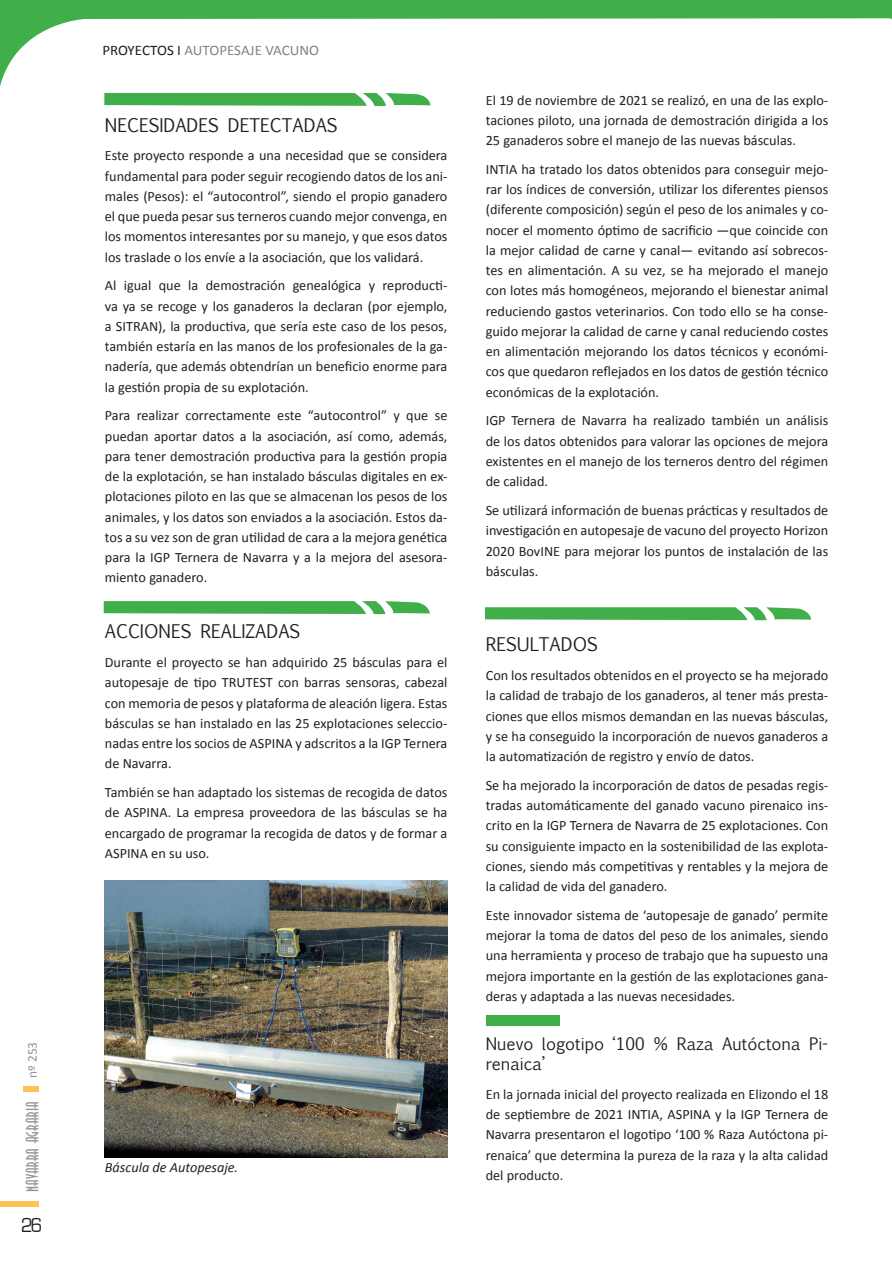
<style>
.page{position:relative;width:892px;height:1263px;background:#fff}
.page>*{position:absolute;margin:0;border:0;box-sizing:border-box;transform-origin:0 0}
.t1{font:21px "Eurostile";color:#231f20;scale:.9 1}
.t2{font:18px "Euphemia UCAS";color:#231f20}
.t3{font:16.5px/20.2px "Euphemia UCAS";color:#231f20}
.t4{font:16.5px "Anastasia";color:#939598}
.t5{font:14.55px "Calibri";color:#808285}
.t6{font:14.25px/20.2px "Calibri";color:#231f20;text-align:justify}
.t7{font:italic 14.25px "Calibri";color:#231f20}
.t8{font:13.5px "Calibri";color:#939598}
.s1{color:#231f20}
</style>
<div class="page">
<svg style="left:0;top:0;width:890px;height:106px"></svg>
<svg style="left:104px;top:93px;width:326px;height:13px;background:#54b65c"></svg>
<svg style="left:104px;top:601px;width:326px;height:13px;background:#54b65c"></svg>
<svg style="left:485px;top:607px;width:326px;height:13px;background:#54b65c"></svg>
<div style="left:486px;top:1015px;width:73px;height:11px;background:#40ae49"></div>
<img style="left:105px;top:881px;width:342px;height:276px">
<div style="left:0;top:1201px;width:39px;height:6px;background:#fec356"></div>
<div style="left:23px;top:1086px;width:16px;height:5px;background:#fec356"></div>
<svg style="left:890px;top:0;width:2px;height:20px"></svg>
<p class="t8" style="left:24px;top:1078px;width:38px;rotate:-90deg">nº 253</p>
<p class="t4" style="left:23px;top:1192px;width:93px;rotate:-90deg">NAVARRA AGRARIA</p>
<h1 class="t1" style="left:21px;top:1214px;width:25px">26</h1>
<p class="t5" style="left:102px;top:41px;width:218px"><span class="s1">PROYECTOS I</span> AUTOPESAJE VACUNO</p>
<p class="t2" style="left:105px;top:112px;width:234px">NECESIDADES DETECTADAS</p>
<p class="t6" style="left:105px;top:145px;width:344px">Este proyecto responde a una necesidad que se considera fundamental para poder seguir recogiendo datos de los ani&shy;males (Pesos): el “autocontrol”, siendo el propio ganadero el que pueda pesar sus terneros cuando mejor convenga, en los momentos interesantes por su manejo, y que esos datos los traslade o los envíe a la asociación, que los validará.</p>
<p class="t6" style="left:105px;top:275px;width:344px">Al igual que la demostración genealógica y reproducti&shy;va ya se recoge y los ganaderos la declaran (por ejemplo, a SITRAN), la productiva, que sería este caso de los pesos, también estaría en las manos de los profesionales de la ga&shy;nadería, que además obtendrían un beneficio enorme para la gestión propia de su explotación.</p>
<p class="t6" style="left:105px;top:405px;width:344px">Para realizar correctamente este “autocontrol” y que se puedan aportar datos a la asociación, así como, además, para tener demostración productiva para la gestión propia de la explotación, se han instalado básculas digitales en ex&shy;plotaciones piloto en las que se almacenan los pesos de los animales, y los datos son enviados a la asociación. Estos da&shy;tos a su vez son de gran utilidad de cara a la mejora genética para la IGP Ternera de Navarra y a la mejora del asesora&shy;miento ganadero.</p>
<p class="t2" style="left:105px;top:619px;width:197px">ACCIONES REALIZADAS</p>
<p class="t6" style="left:105px;top:652px;width:344px">Durante el proyecto se han adquirido 25 básculas para el autopesaje de tipo TRUTEST con barras sensoras, cabezal con memoria de pesos y plataforma de aleación ligera. Estas básculas se han instalado en las 25 explotaciones seleccio&shy;nadas entre los socios de ASPINA y adscritos a la IGP Ternera de Navarra.</p>
<p class="t6" style="left:105px;top:782px;width:344px">También se han adaptado los sistemas de recogida de datos de ASPINA. La empresa proveedora de las básculas se ha encargado de programar la recogida de datos y de formar a ASPINA en su uso.</p>
<p class="t7" style="left:105px;top:1158px;width:135px">Báscula de Autopesaje.</p>
<p class="t6" style="left:486px;top:89px;width:344px">El 19 de noviembre de 2021 se realizó, en una de las explo&shy;taciones piloto, una jornada de demostración dirigida a los 25 ganaderos sobre el manejo de las nuevas básculas.</p>
<p class="t6" style="left:486px;top:158px;width:344px">INTIA ha tratado los datos obtenidos para conseguir mejo&shy;rar los índices de conversión, utilizar los diferentes piensos (diferente composición) según el peso de los animales y co&shy;nocer el momento óptimo de sacrificio —que coincide con la mejor calidad de carne y canal— evitando así sobrecos&shy;tes en alimentación. A su vez, se ha mejorado el manejo con lotes más homogéneos, mejorando el bienestar animal reduciendo gastos veterinarios. Con todo ello se ha conse&shy;guido mejorar la calidad de carne y canal reduciendo costes en alimentación mejorando los datos técnicos y económi&shy;cos que quedaron reflejados en los datos de gestión técnico económicas de la explotación.</p>
<p class="t6" style="left:486px;top:410px;width:344px">IGP Ternera de Navarra ha realizado también un análisis de los datos obtenidos para valorar las opciones de mejora existentes en el manejo de los terneros dentro del régimen de calidad.</p>
<p class="t6" style="left:486px;top:499px;width:344px">Se utilizará información de buenas prácticas y resultados de investigación en autopesaje de vacuno del proyecto Horizon 2020 BovINE para mejorar los puntos de instalación de las básculas.</p>
<p class="t2" style="left:486px;top:632px;width:114px">RESULTADOS</p>
<p class="t6" style="left:486px;top:664px;width:344px">Con los resultados obtenidos en el proyecto se ha mejorado la calidad de trabajo de los ganaderos, al tener más presta&shy;ciones que ellos mismos demandan en las nuevas básculas, y se ha conseguido la incorporación de nuevos ganaderos a la automatización de registro y envío de datos.</p>
<p class="t6" style="left:486px;top:774px;width:344px">Se ha mejorado la incorporación de datos de pesadas regis&shy;tradas automáticamente del ganado vacuno pirenaico ins&shy;crito en la IGP Ternera de Navarra de 25 explotaciones. Con su consiguiente impacto en la sostenibilidad de las explota&shy;ciones, siendo más competitivas y rentables y la mejora de la calidad de vida del ganadero.</p>
<p class="t6" style="left:486px;top:904px;width:344px">Este innovador sistema de ‘autopesaje de ganado’ permite mejorar la toma de datos del peso de los animales, siendo una herramienta y proceso de trabajo que ha supuesto una mejora importante en la gestión de las explotaciones gana&shy;deras y adaptada a las nuevas necesidades.</p>
<p class="t3" style="left:486px;top:1033px;width:344px">Nuevo logotipo ‘100 % Raza Autóctona Pi&shy;renaica’</p>
<p class="t6" style="left:486px;top:1083px;width:344px">En la jornada inicial del proyecto realizada en Elizondo el 18 de septiembre de 2021 INTIA, ASPINA y la IGP Ternera de Navarra presentaron el logotipo ‘100 % Raza Autóctona pi&shy;renaica’ que determina la pureza de la raza y la alta calidad del producto.</p>
</div>
